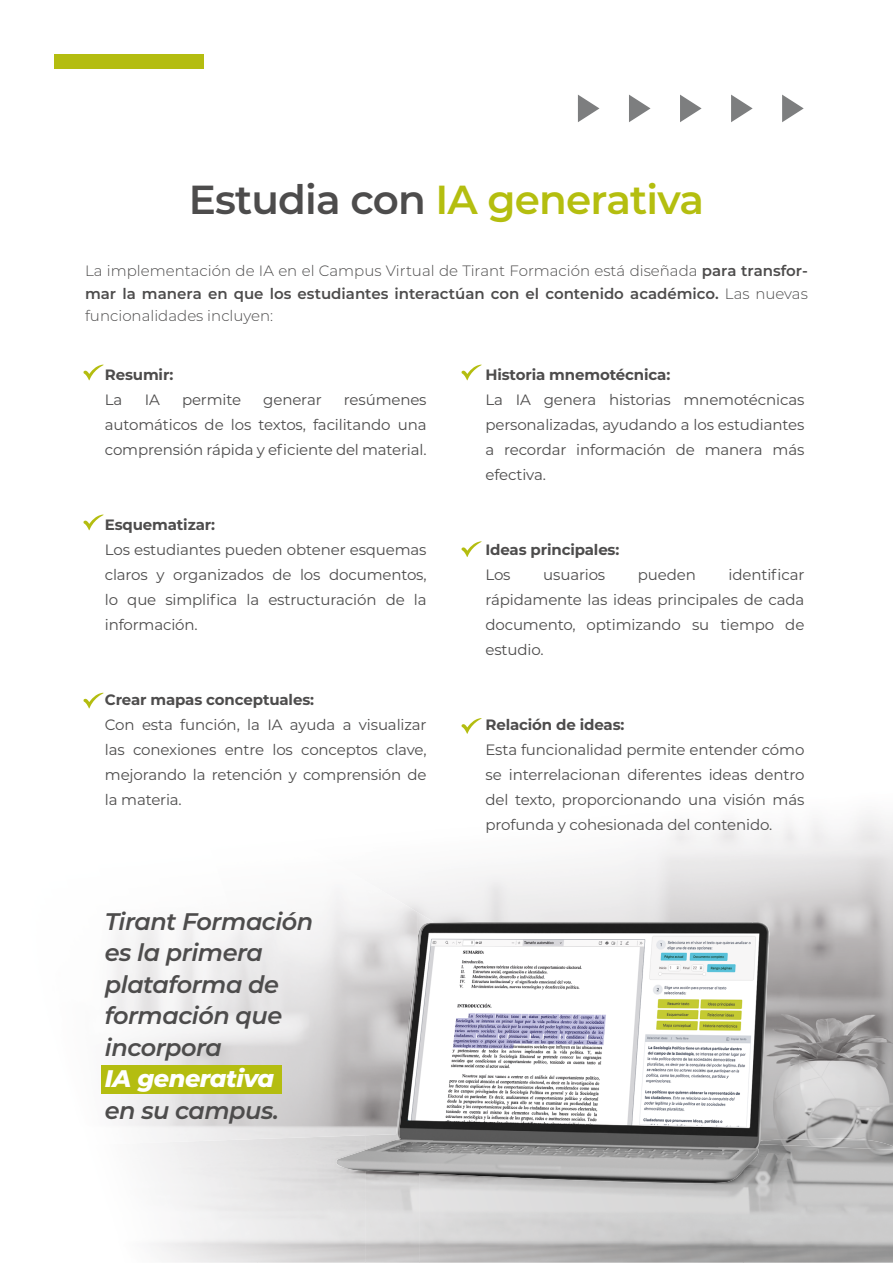
<style>
.page{position:relative;width:893px;height:1263px;background:#fff}
.page>*{position:absolute;margin:0;border:0;box-sizing:border-box;transform-origin:0 0}
.t1{font:600 40.5px "Montserrat";letter-spacing:-.02em;color:#b4be0f}
.t2{font:italic 600 24px/31.5px "Montserrat";letter-spacing:-.02em;color:#4d4c4c}
.t3{font:italic 800 24px "Montserrat";letter-spacing:-.02em;color:#fff}
.t4{font:15px/25px "Montserrat";letter-spacing:-.01em;color:#4d4c4c;text-align:justify}
.t5{font:300 15px/22.5px "Montserrat";color:#4d4c4c;text-align:justify}
.t6{font:700 15px "Montserrat";letter-spacing:-.01em;color:#4d4c4c}
.s1{color:#4d4c4c}
.s2{font-weight:600}
</style>
<div class="page">
<div style="left:54px;top:54px;width:149px;height:14px;background:#b4bd10"></div>
<img style="left:420px;top:936px;width:340px;height:234px">
<img style="left:799px;top:815px;width:94px;height:323px">
<img style="left:418px;top:882px;width:381px;height:54px">
<img style="left:760px;top:935px;width:39px;height:203px">
<img style="left:418px;top:948px;width:16px;height:23px">
<img style="left:366px;top:971px;width:54px;height:292px">
<img style="left:743px;top:1141px;width:150px;height:122px">
<img style="left:419px;top:1170px;width:324px;height:93px">
<img style="left:88px;top:692px;width:61px;height:456px">
<img style="left:310px;top:848px;width:108px;height:289px">
<img style="left:417px;top:912px;width:17px;height:36px">
<img style="left:760px;top:1138px;width:133px;height:12px">
<svg style="left:83px;top:365px;width:21px;height:15px"></svg>
<svg style="left:461px;top:365px;width:21px;height:15px"></svg>
<svg style="left:83px;top:514px;width:21px;height:16px"></svg>
<svg style="left:461px;top:541px;width:21px;height:16px"></svg>
<svg style="left:83px;top:693px;width:21px;height:15px"></svg>
<svg style="left:461px;top:718px;width:21px;height:16px"></svg>
<svg style="left:578px;top:95px;width:21px;height:27px"></svg>
<svg style="left:629px;top:95px;width:21px;height:27px"></svg>
<svg style="left:680px;top:95px;width:22px;height:27px"></svg>
<svg style="left:731px;top:95px;width:22px;height:27px"></svg>
<svg style="left:782px;top:95px;width:22px;height:27px"></svg>
<div style="left:102px;top:1065px;width:180px;height:29px;background:#b4bd10"></div>
<h1 class="t1" style="left:189px;top:171px;width:516px"><span class="s1">Estudia con</span> IA generativa</h1>
<p class="t5" style="left:85px;top:259px;width:724px">La implementación de IA en el Campus Virtual de Tirant Formación está diseñada <span class="s2">para transfor&shy;mar la manera en que los estudiantes interactúan con el contenido académico.</span> Las nuevas funcionalidades incluyen:</p>
<p class="t6" style="left:105px;top:363px;width:70px">Resumir:</p>
<p class="t4" style="left:105px;top:386px;width:19px">La</p>
<p class="t4" style="left:145px;top:386px;width:17px">IA</p>
<p class="t4" style="left:182px;top:386px;width:61px">permite</p>
<p class="t4" style="left:263px;top:386px;width:60px">generar</p>
<p class="t4" style="left:105px;top:386px;width:323px;text-indent:239px">resúmenes automáticos de los textos, facilitando una comprensión rápida y eficiente del material.</p>
<p class="t6" style="left:105px;top:513px;width:112px">Esquematizar:</p>
<p class="t4" style="left:105px;top:536px;width:323px">Los estudiantes pueden obtener esquemas claros y organizados de los documentos, lo que simplifica la estructuración de la información.</p>
<p class="t6" style="left:105px;top:689px;width:211px">Crear mapas conceptuales:</p>
<p class="t4" style="left:105px;top:711px;width:323px">Con esta función, la IA ayuda a visualizar las conexiones entre los conceptos clave, mejorando la retención y comprensión de la materia.</p>
<h2 class="t2" style="left:105px;top:904px;width:210px">Tirant Formación es la primera plataforma de formación que incorpora</h2>
<h2 class="t3" style="left:105px;top:1061px;width:171px">IA generativa</h2>
<h2 class="t2" style="left:105px;top:1093px;width:175px">en su campus.</h2>
<p class="t6" style="left:485px;top:363px;width:186px">Historia mnemotécnica:</p>
<p class="t4" style="left:485px;top:386px;width:320px">La IA genera historias mnemotécnicas personalizadas, ayudando a los estudiantes a recordar información de manera más efectiva.</p>
<p class="t6" style="left:485px;top:538px;width:135px">Ideas principales:</p>
<p class="t4" style="left:485px;top:561px;width:27px">Los</p>
<p class="t4" style="left:543px;top:561px;width:63px">usuarios</p>
<p class="t4" style="left:638px;top:561px;width:59px">pueden</p>
<p class="t4" style="left:485px;top:561px;width:320px;text-indent:243px">identificar rápidamente las ideas principales de cada documento, optimizando su tiempo de estudio.</p>
<p class="t6" style="left:485px;top:714px;width:140px">Relación de ideas:</p>
<p class="t4" style="left:485px;top:736px;width:320px">Esta funcionalidad permite entender cómo se interrelacionan diferentes ideas dentro del texto, proporcionando una visión más profunda y cohesionada del contenido.</p>
</div>
